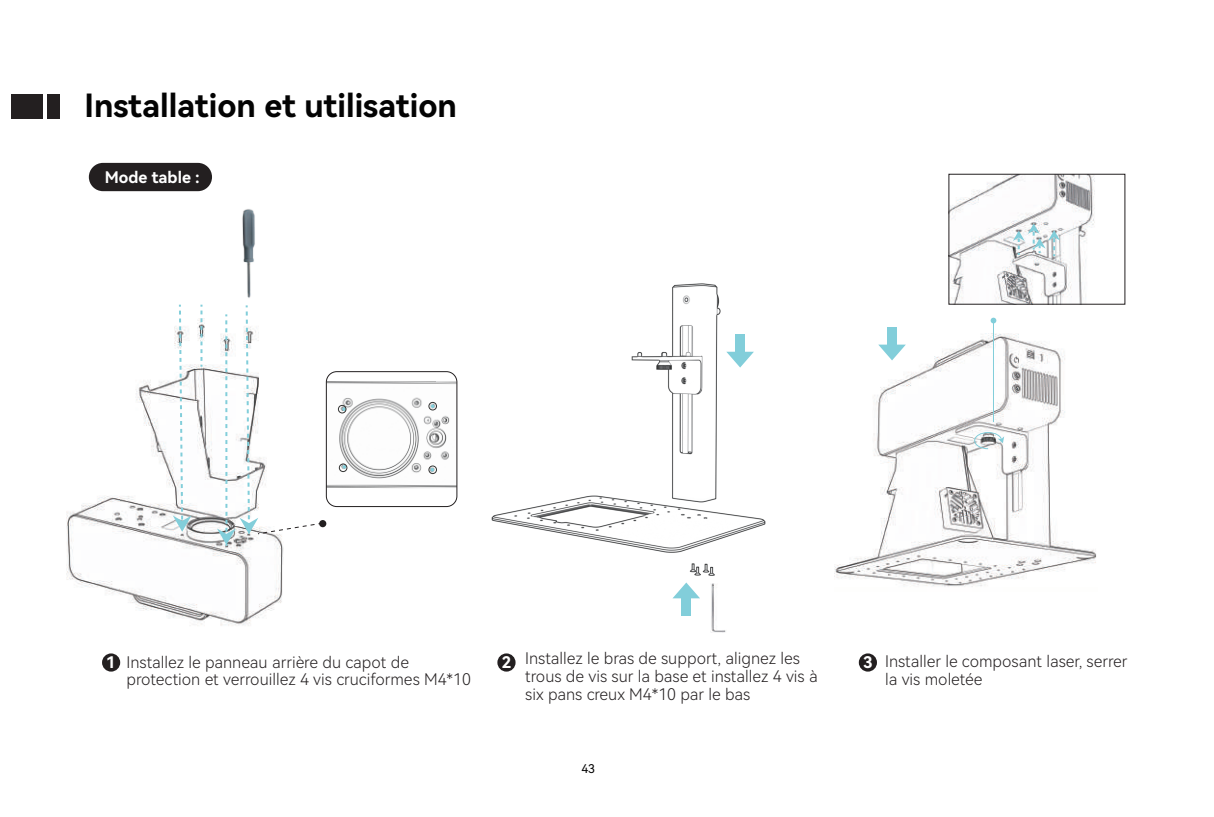
<style>
.page{position:relative;width:1214px;height:817px;background:#fff}
.page>*{position:absolute;margin:0;border:0;box-sizing:border-box;transform-origin:0 0}
.t1{font:32px "Harmony OS Sans SC Bold";color:#030303}
.t2{font:16px/17.6px "Harmony OS Sans SC Light";color:#231f20}
.t3{font:16px "Harmony OS Sans SC Bold";color:#fff}
.t4{font:12px "Harmony OS Sans SC";color:#030303}
</style>
<div class="page">
<img style="left:242px;top:209px;width:13px;height:89px">
<img style="left:834px;top:334px;width:263px;height:253px">
<div style="left:89px;top:163px;width:123px;height:28px;background:#231f20;border-radius:14px"></div>
<div style="left:11px;top:95px;width:32px;height:24px;background:#231f20"></div>
<div style="left:48px;top:95px;width:12px;height:24px;background:#231f20"></div>
<img style="left:491px;top:283px;width:275px;height:293px">
<div style="left:102px;top:653px;width:18px;height:18px;background:#231f20;border-radius:50%"></div>
<div style="left:497px;top:653px;width:18px;height:18px;background:#231f20;border-radius:50%"></div>
<div style="left:858px;top:653px;width:18px;height:18px;background:#231f20;border-radius:50%"></div>
<div style="left:681px;top:593px;width:9px;height:23px;background:#82ceda"></div>
<svg style="left:673px;top:582px;width:27px;height:16px"></svg>
<div style="left:735px;top:334px;width:9px;height:22px;background:#82ceda"></div>
<svg style="left:726px;top:351px;width:27px;height:16px"></svg>
<div style="left:887px;top:327px;width:9px;height:22px;background:#82ceda"></div>
<svg style="left:878px;top:344px;width:27px;height:16px"></svg>
<svg style="left:973px;top:431px;width:31px;height:18px"></svg>
<img style="left:66px;top:318px;width:218px;height:308px">
<img style="left:328px;top:381px;width:127px;height:107px">
<div style="left:326px;top:371px;width:131px;height:135px;border:1px solid #231f20;border-radius:10px"></div>
<div style="left:319px;top:520px;width:7px;height:7px;background:#231f20;border-radius:50%"></div>
<svg style="left:200px;top:304px;width:2px;height:62px"></svg>
<svg style="left:173px;top:304px;width:18px;height:227px"></svg>
<svg style="left:217px;top:305px;width:106px;height:240px"></svg>
<svg style="left:431px;top:404px;width:3px;height:4px"></svg>
<svg style="left:430px;top:468px;width:4px;height:3px"></svg>
<div style="left:338px;top:405px;width:8px;height:8px;border:1px solid #323332;border-radius:50%"></div>
<div style="left:339px;top:463px;width:8px;height:8px;border:1px solid #323332;border-radius:50%"></div>
<div style="left:428px;top:402px;width:8px;height:8px;border:1px solid #323332;border-radius:50%"></div>
<div style="left:428px;top:465px;width:8px;height:8px;border:1px solid #323332;border-radius:50%"></div>
<hr style="left:992px;top:320px;width:1px;height:102px;background:#82ceda">
<svg style="left:990px;top:317px;width:6px;height:6px"></svg>
<img style="left:950px;top:176px;width:145px;height:126px">
<svg style="left:1012px;top:223px;width:47px;height:33px"></svg>
<img style="left:711px;top:583px;width:15px;height:49px">
<h1 class="t1" style="left:85px;top:83px;width:374px">Installation et utilisation</h1>
<p class="t3" style="left:105px;top:166px;width:96px">Mode table :</p>
<p class="t2" style="left:126px;top:652px;width:346px">Installez le panneau arrière du capot de protection et verrouillez 4 vis cruciformes M4*10</p>
<p class="t2" style="left:525px;top:649px;width:294px">Installez le bras de support, alignez les trous de vis sur la base et installez 4 vis à six pans creux M4*10 par le bas</p>
<p class="t2" style="left:885px;top:652px;width:244px">Installer le composant laser, serrer la vis moletée</p>
<p class="t3" style="left:106px;top:651px;width:11px">1</p>
<p class="t3" style="left:501px;top:651px;width:11px">2</p>
<p class="t3" style="left:863px;top:651px;width:11px">3</p>
<p class="t4" style="left:581px;top:759px;width:15px">43</p>
</div>
